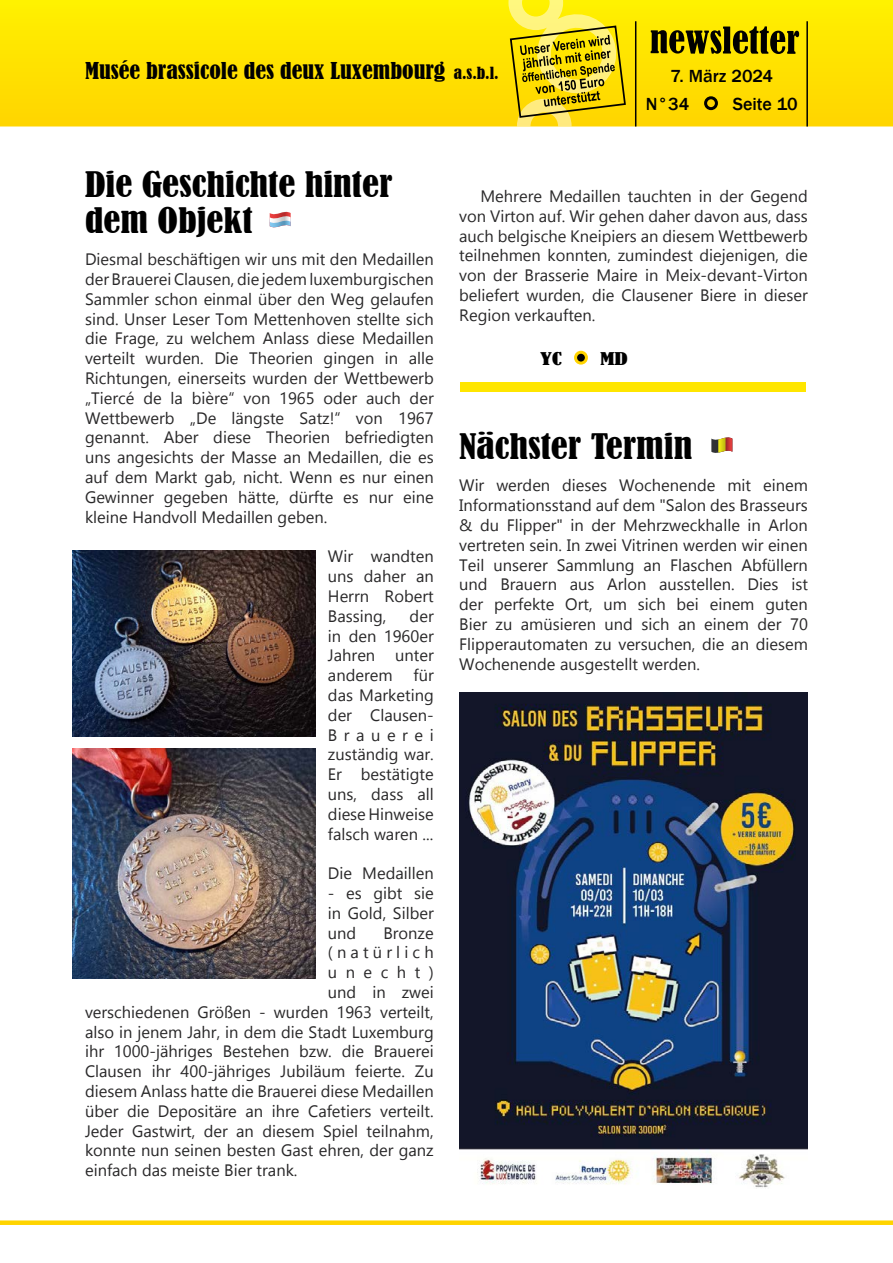
<style>
.page{position:relative;width:893px;height:1263px;background:#fff}
.page>*{position:absolute;margin:0;border:0;box-sizing:border-box;transform-origin:0 0}
.t1{font:condensed 33px/36px "Bernard";color:#000;scale:1.15 1}
.t2{font:condensed 21.75px "Bernard";color:#000;scale:1.1 1}
.t3{font:500 18px/28.5px "Franklin Gothic";color:#000}
.t4{font:16.5px/19.8px "Gadugi";color:#292829;text-align:justify}
.t5{font:16.5px "Gadugi";letter-spacing:.25em;color:#292829}
.t6{font:condensed 16.5px "Bernard";color:#000;scale:1.5 1}
.s1{font-size:15.75px;color:#ffd400}
</style>
<div class="page">
<svg style="left:0;top:0;width:893px;height:126px;background:#ffe200"></svg>
<svg style="left:651px;top:26px;width:148px;height:28px;background:#7d7100"></svg>
<div style="left:706px;top:98px;width:10px;height:11px;background:#ffd400;border-radius:50%"></div>
<div style="left:704px;top:96px;width:14px;height:14px;border:3px solid #000;border-radius:50%"></div>
<div style="left:0;top:1220px;width:893px;height:5px;background:#ffd400"></div>
<hr style="left:806px;top:21px;width:2px;height:105px;background:#000">
<svg style="left:508px;top:0;width:129px;height:126px;background:#dbc61e"></svg>
<svg style="left:270px;top:211px;width:21px;height:17px"></svg>
<img style="left:459px;top:692px;width:349px;height:496px">
<div style="left:576px;top:352px;width:10px;height:11px;background:#000;border-radius:50%"></div>
<div style="left:574px;top:351px;width:14px;height:14px;border:3px solid #ffd400;border-radius:50%"></div>
<svg style="left:711px;top:437px;width:21px;height:16px"></svg>
<div style="left:460px;top:382px;width:346px;height:10px;background:#ffe600"></div>
<img style="left:73px;top:551px;width:242px;height:185px">
<img style="left:73px;top:748px;width:242px;height:231px">
<h2 class="t2" style="left:85px;top:58px;width:378px">Musée brassicole des deux Luxembourg <span class="s1">a.s.b.l.</span></h2>
<p class="t3" style="left:646px;top:62px;width:129px;text-indent:25px">7. März 2024<br>N°34</p>
<p class="t3" style="left:733px;top:90px;width:66px">Seite 10</p>
<h1 class="t1" style="left:85px;top:166px;width:269px">Die Geschichte hinter dem Objekt</h1>
<p class="t4" style="left:85px;top:249px;width:350px">Diesmal beschäftigen wir uns mit den Medaillen der Brauerei Clausen, die jedem luxemburgischen Sammler schon einmal über den Weg gelaufen sind. Unser Leser Tom Mettenhoven stellte sich die Frage, zu welchem Anlass diese Medaillen verteilt wurden. Die Theorien gingen in alle Richtungen, einerseits wurden der Wettbewerb „Tiercé de la bière“ von 1965 oder auch der Wettbewerb „De längste Satz!“ von 1967 genannt. Aber diese Theorien befriedigten uns angesichts der Masse an Medaillen, die es auf dem Markt gab, nicht. Wenn es nur einen Gewinner gegeben hätte, dürfte es nur eine kleine Handvoll Medaillen geben.</p>
<p class="t4" style="left:328px;top:546px;width:107px">Wir wandten uns daher an Herrn Robert Bassing,</p>
<p class="t4" style="left:328px;top:606px;width:107px;text-indent:82px">der in den 1960er Jahren unter anderem</p>
<p class="t4" style="left:328px;top:665px;width:107px;text-indent:86px">für das Marketing der Clausen-Brauerei zuständig war.<br>Er bestätigte uns, dass all diese Hinweise falsch waren ...</p>
<p class="t4" style="left:328px;top:863px;width:107px">Die Medaillen</p>
<p class="t4" style="left:328px;top:883px;width:107px">- es gibt sie in Gold, Silber und</p>
<p class="t4" style="left:383px;top:923px;width:52px">Bronze</p>
<p class="t5" style="left:328px;top:942px;width:107px">(natürlich</p>
<p class="t4" style="left:328px;top:962px;width:107px">unecht)</p>
<p class="t4" style="left:328px;top:982px;width:107px">und in zwei</p>
<p class="t4" style="left:85px;top:1002px;width:350px">verschiedenen Größen - wurden 1963 verteilt,</p>
<p class="t4" style="left:85px;top:1022px;width:350px">also in jenem Jahr, in dem die Stadt Luxemburg</p>
<p class="t4" style="left:85px;top:1041px;width:350px">ihr 1000-jähriges Bestehen bzw. die Brauerei</p>
<p class="t4" style="left:85px;top:1061px;width:350px">Clausen ihr 400-jähriges Jubiläum feierte. Zu</p>
<p class="t4" style="left:85px;top:1081px;width:350px">diesem Anlass hatte die Brauerei diese Medaillen</p>
<p class="t4" style="left:85px;top:1101px;width:350px">über die Depositäre an ihre Cafetiers verteilt.</p>
<p class="t4" style="left:85px;top:1121px;width:350px">Jeder Gastwirt, der an diesem Spiel teilnahm,</p>
<p class="t4" style="left:85px;top:1140px;width:350px">konnte nun seinen besten Gast ehren, der ganz</p>
<p class="t4" style="left:85px;top:1160px;width:214px">einfach das meiste Bier trank.</p>
<p class="t4" style="left:459px;top:186px;width:350px;text-indent:21px">Mehrere Medaillen tauchten in der Gegend von Virton auf. Wir gehen daher davon aus, dass auch belgische Kneipiers an diesem Wettbewerb teilnehmen konnten, zumindest diejenigen, die von der Brasserie Maire in Meix-devant-Virton beliefert wurden, die Clausener Biere in dieser Region verkauften.</p>
<p class="t6" style="left:540px;top:349px;width:16px">YC</p>
<p class="t6" style="left:600px;top:349px;width:20px">MD</p>
<h1 class="t1" style="left:459px;top:429px;width:204px">Nächster Termin</h1>
<p class="t4" style="left:459px;top:476px;width:350px">Wir werden dieses Wochenende mit einem Informationsstand auf dem "Salon des Brasseurs &amp; du Flipper" in der Mehrzweckhalle in Arlon vertreten sein. In zwei Vitrinen werden wir einen Teil unserer Sammlung an Flaschen Abfüllern und Brauern aus Arlon ausstellen. Dies ist der perfekte Ort, um sich bei einem guten Bier zu amüsieren und sich an einem der 70<br>Flipperautomaten zu versuchen, die an diesem Wochenende ausgestellt werden.</p>
</div>
